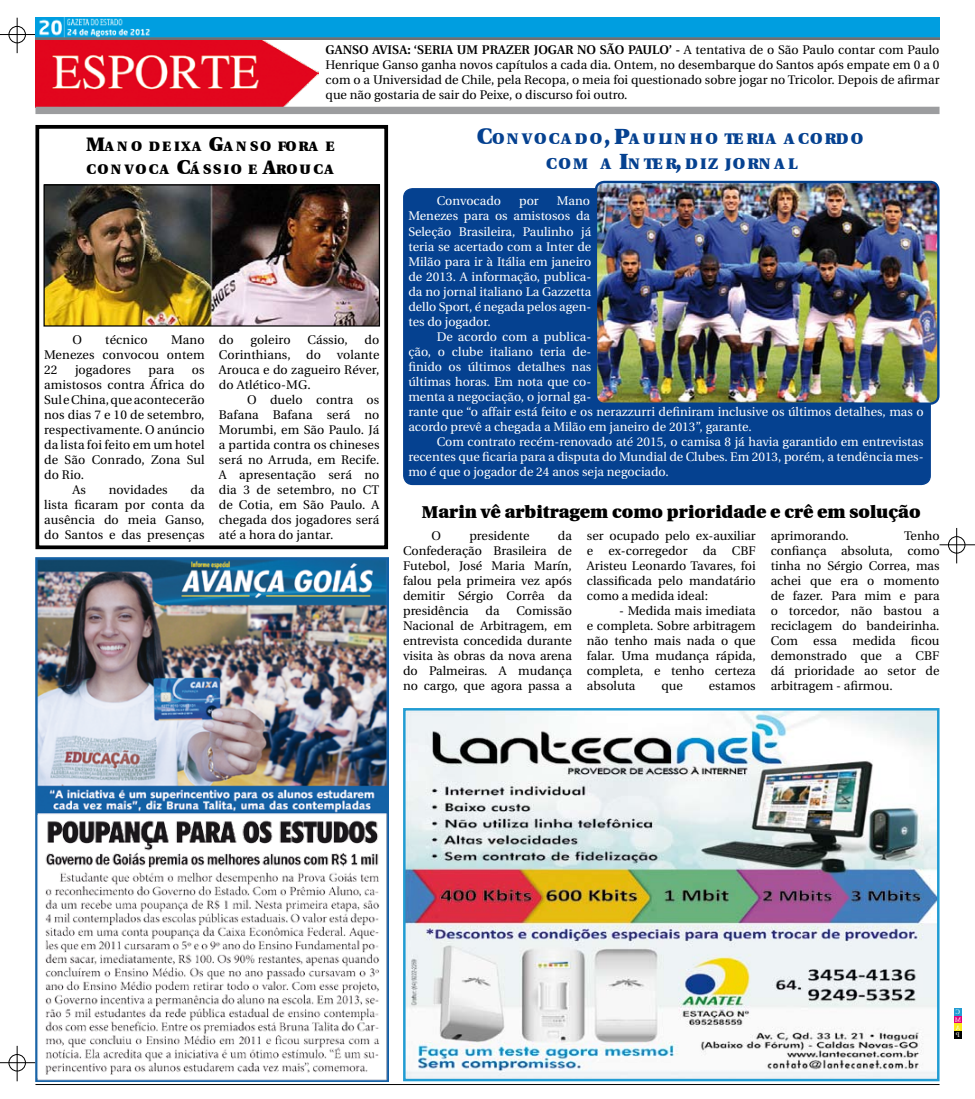
<style>
.page{position:relative;width:975px;height:1099px;background:#fff}
.page>*{position:absolute;margin:0;border:0;box-sizing:border-box;transform-origin:0 0}
.t1{font:900 17.5px "Utopia";color:#000}
.t2{font:900 15.75px "Utopia";letter-spacing:.145em;color:#054190}
.t3{font:900 14px "Utopia";letter-spacing:.17em;color:#000}
.t4{font:12.5px/15px "Utopia";color:#000;text-align:justify}
.t5{font:12.5px/15px "Utopia";color:#fff;text-align:justify}
.t6{font:600 12.5px "Utopia";color:#000}
.s1{font-weight:600}
.s2{font-size:20px}
.s3{font-size:22.5px}
</style>
<div class="page">
<hr style="left:939px;top:544px;width:35px;height:1px;background:#000">
<hr style="left:956px;top:528px;width:1px;height:35px;background:#000">
<div style="left:948px;top:536px;width:17px;height:17px;border:1px solid #000;border-radius:50%"></div>
<hr style="left:0;top:34px;width:35px;height:1px;background:#000">
<hr style="left:17px;top:18px;width:1px;height:35px;background:#000">
<div style="left:9px;top:26px;width:17px;height:17px;border:1px solid #000;border-radius:50%"></div>
<hr style="left:0;top:1062px;width:35px;height:1px;background:#000">
<hr style="left:17px;top:1045px;width:1px;height:36px;background:#000">
<div style="left:9px;top:1054px;width:17px;height:17px;border:1px solid #000;border-radius:50%"></div>
<div style="left:954px;top:1008px;width:7px;height:7px;background:#219cd3"></div>
<div style="left:954px;top:1015px;width:7px;height:8px;background:#e20079"></div>
<div style="left:954px;top:1023px;width:7px;height:7px;background:#fcea1b"></div>
<div style="left:954px;top:1030px;width:7px;height:8px;background:#000"></div>
<hr style="left:35px;top:1084px;width:904px;height:1px;background:#000">
<img style="left:35px;top:40px;width:283px;height:67px">
<div style="left:35px;top:107px;width:904px;height:7px;background:#9c9d9f"></div>
<img style="left:35px;top:18px;width:904px;height:22px">
<img style="left:406px;top:711px;width:530px;height:367px">
<div style="left:403px;top:708px;width:536px;height:373px;border:2px solid #219cd3"></div>
<img style="left:35px;top:558px;width:353px;height:523px">
<div style="left:403px;top:189px;width:527px;height:295px;background:#054190;border-radius:9px"></div>
<img style="left:597px;top:182px;width:341px;height:220px">
<div style="left:594px;top:181px;width:345px;height:224px;border:2px solid #054190;border-radius:8px"></div>
<div style="left:35px;top:125px;width:353px;height:424px;border:4px solid #000"></div>
<img style="left:45px;top:186px;width:333px;height:138px">
<div style="left:43px;top:184px;width:337px;height:142px;border:1px solid #000"></div>
<p class="t4" style="left:325px;top:43px;width:615px;text-indent:34px"><span class="s1">O AVISA: ‘SERIA UM PRAZER JOGAR NO SÃO PAULO’ -</span> A tentativa de o São Paulo contar com Paulo Henrique Ganso ganha novos capítulos a cada dia. Ontem, no desembarque do Santos após empate em 0 a 0 com o a Universidad de Chile, pela Recopa, o meia foi questionado sobre jogar no Tricolor. Depois de afirmar que não gostaria de sair do Peixe, o discurso foi outro.</p>
<p class="t6" style="left:325px;top:43px;width:19px">GANS</p>
<p class="t3" style="left:86px;top:138px;width:176px"><span class="s2">M</span>ANO DEIXA <span class="s2">G</span>ANSO</p>
<p class="t3" style="left:278px;top:138px;width:12px">FORA</p>
<p class="t3" style="left:325px;top:138px;width:11px">E</p>
<p class="t3" style="left:86px;top:161px;width:62px">CONVOCA</p>
<p class="t3" style="left:177px;top:161px;width:148px"><span class="s2">C</span>ÁSSIO E <span class="s2">A</span>RO UCA</p>
<p class="t4" style="left:72px;top:332px;width:11px">O</p>
<p class="t4" style="left:105px;top:332px;width:44px">técnico</p>
<p class="t4" style="left:44px;top:332px;width:162px;text-indent:127px">Mano Menezes convocou ontem 22</p>
<p class="t4" style="left:75px;top:362px;width:57px">jogadores</p>
<p class="t4" style="left:148px;top:362px;width:27px">para</p>
<p class="t4" style="left:192px;top:362px;width:14px">os</p>
<p class="t4" style="left:44px;top:377px;width:162px">amistosos contra África do</p>
<p class="t4" style="left:44px;top:392px;width:162px">Sul e China, que acontecerão</p>
<p class="t4" style="left:44px;top:407px;width:162px">nos dias 7 e 10 de setembro,</p>
<p class="t4" style="left:44px;top:422px;width:162px">respectivamente. O anúncio</p>
<p class="t4" style="left:44px;top:437px;width:162px">da lista foi feito em um hotel</p>
<p class="t4" style="left:44px;top:452px;width:162px">de São Conrado, Zona Sul</p>
<p class="t4" style="left:44px;top:467px;width:41px">do Rio.</p>
<p class="t4" style="left:72px;top:482px;width:15px">As</p>
<p class="t4" style="left:109px;top:482px;width:60px">novidades</p>
<p class="t4" style="left:44px;top:482px;width:162px;text-indent:146px">da lista ficaram por conta da ausência do meia Ganso, do Santos e das presenças</p>
<p class="t4" style="left:219px;top:332px;width:162px;text-indent:146px">do Corinthians, do volante Arouca e do zagueiro Réver, do Atlético-MG.</p>
<p class="t4" style="left:219px;top:392px;width:162px;text-indent:28px">O duelo contra os Bafana Bafana será no Morumbi, em São Paulo. Já a partida contra os chineses será no Arruda, em Recife.<br>A apresentação será no dia 3 de setembro, no CT de Cotia, em São Paulo. A chegada dos jogadores será até a hora do jantar.</p>
<p class="t4" style="left:219px;top:332px;width:16px">do</p>
<p class="t4" style="left:250px;top:332px;width:42px">goleiro</p>
<p class="t4" style="left:307px;top:332px;width:42px">Cássio,</p>
<p class="t2" style="left:477px;top:130px;width:71px"><span class="s3">C</span>ONVOCA</p>
<p class="t2" style="left:574px;top:130px;width:130px">DO<span class="s3">, P</span>AULINHO</p>
<p class="t2" style="left:724px;top:130px;width:74px">TERIA ACOR</p>
<p class="t2" style="left:835px;top:130px;width:28px">DO</p>
<p class="t2" style="left:546px;top:155px;width:253px">COM A <span class="s3">I</span>NTER<span class="s3">,</span> DIZ JORNAL</p>
<p class="t5" style="left:437px;top:194px;width:66px">Convocado</p>
<p class="t5" style="left:519px;top:194px;width:21px">por</p>
<p class="t5" style="left:408px;top:194px;width:184px;text-indent:148px">Mano Menezes para os amistosos da Seleção Brasileira, Paulinho já teria se acertado com a Inter de Milão para ir à Itália em janeiro de 2013. A informação, publica&shy;da no jornal italiano La Gazzetta dello Sport, é negada pelos agen&shy;tes do jogador.</p>
<p class="t5" style="left:408px;top:329px;width:516px;text-align:left;text-indent:28px">De acordo com a publica-<br>ção, o clube italiano teria de-<br>finido os últimos detalhes nas<br>últimas horas. Em nota que co-<br>menta a negociação, o jornal ga-<br>rante que “o affair está feito e os nerazzurri definiram inclusive os últimos detalhes, mas o acordo prevê a chegada a Milão em janeiro de 2013”, garante.</p>
<p class="t5" style="left:408px;top:434px;width:516px;text-indent:28px">Com contrato recém-renovado até 2015, o camisa 8 já havia garantido em entrevistas recentes que ficaria para a disputa do Mundial de Clubes. Em 2013, porém, a tendência mes&shy;mo é que o jogador de 24 anos seja negociado.</p>
<h1 class="t1" style="left:422px;top:501px;width:500px">Marin vê arbitragem como prioridade e crê em solução</h1>
<p class="t4" style="left:431px;top:528px;width:11px">O</p>
<p class="t4" style="left:469px;top:528px;width:62px">presidente</p>
<p class="t4" style="left:770px;top:528px;width:170px;text-indent:133px">Tenho confiança absoluta, como tinha no Sérgio Correa, mas achei que era o momento de fazer. Para mim e para o torcedor, não bastou a reciclagem do bandeirinha.<br>Com essa medida ficou demonstrado que a CBF dá prioridade ao setor de arbitragem - afirmou.</p>
<p class="t4" style="left:770px;top:528px;width:80px">aprimorando.</p>
<p class="t4" style="left:403px;top:528px;width:170px;text-indent:155px">da Confederação Brasileira de Futebol, José Maria Marín, falou pela primeira vez após demitir Sérgio Corrêa da presidência</p>
<p class="t4" style="left:587px;top:528px;width:170px">ser ocupado pelo ex-auxiliar e ex-corregedor da CBF Aristeu Leonardo Tavares, foi classificada pelo mandatário como a medida ideal:</p>
<p class="t4" style="left:587px;top:603px;width:170px;text-indent:32px">- Medida mais imediata e completa. Sobre arbitragem não tenho mais nada o que falar. Uma mudança rápida, completa, e tenho certeza absoluta</p>
<p class="t4" style="left:485px;top:603px;width:16px">da</p>
<p class="t4" style="left:403px;top:603px;width:170px;text-indent:113px">Comissão Nacional de Arbitragem, em entrevista concedida durante visita às obras da nova arena do Palmeiras. A mudança no cargo, que agora passa a</p>
<p class="t4" style="left:661px;top:678px;width:23px">que</p>
<p class="t4" style="left:708px;top:678px;width:48px">estamos</p>
</div>
